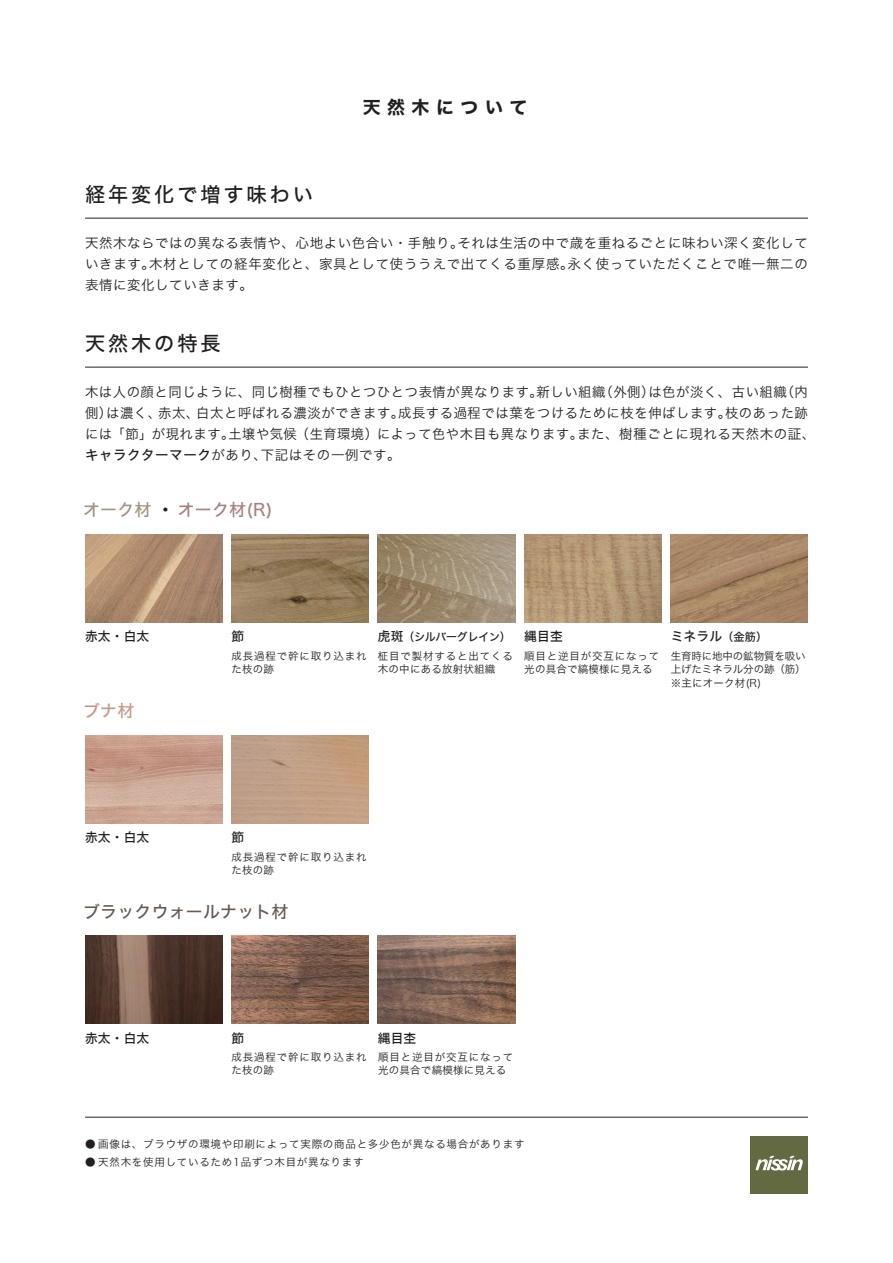
<style>
.page{position:relative;width:893px;height:1263px;background:#fff}
.page>*{position:absolute;margin:0;border:0;box-sizing:border-box;transform-origin:0 0}
.t1{font:20.25px "Hiragino Kaku W5 90 msp RKSJ H";letter-spacing:.14em;color:#231f20}
.t2{font:18px "Hiragino Kaku W7 90 msp RKSJ H";letter-spacing:.36em;color:#231f20}
.t3{font:16.8px "Hiragino Kaku W5 90 msp RKSJ H";letter-spacing:.02em;color:#a58180}
.t4{font:16.8px "Hiragino Kaku W5 90 msp RKSJ H";letter-spacing:.02em;color:#695b50}
.t5{font:16.8px "Hiragino Kaku W5 90 msp RKSJ H";color:#c79788}
.t6{font:13.5px/21px "Hiragino Kaku W3 90 msp RKSJ H";letter-spacing:.04em;color:#231f20;text-align:justify}
.t7{font:12.75px "Hiragino Kaku W5 90 msp RKSJ H";letter-spacing:.01em;color:#231f20}
.t8{font:11.25px "Hiragino Kaku W5 90 msp RKSJ H";letter-spacing:-.02em;color:#231f20}
.t9{font:10.5px/13.5px "Hiragino Kaku W3 90 msp RKSJ H";letter-spacing:.07em;color:#231f20}
.t10{font:10.5px/13.5px "Hiragino Kaku W3 90 msp RKSJ H";letter-spacing:.05em;color:#231f20}
.s1{font-family:"Hiragino Kaku W5 90 msp RKSJ H"}
.s2{color:#a3937f}
.s3{font-size:19.5px;color:#231f20}
.s4{font-size:12.75px}
.s5{font-size:11.25px}
</style>
<div class="page">
<img style="left:671px;top:534px;width:137px;height:88px">
<img style="left:85px;top:534px;width:137px;height:88px">
<img style="left:231px;top:534px;width:138px;height:88px">
<img style="left:232px;top:936px;width:137px;height:88px">
<img style="left:378px;top:534px;width:137px;height:88px">
<img style="left:524px;top:534px;width:137px;height:88px">
<img style="left:85px;top:936px;width:138px;height:88px">
<img style="left:85px;top:735px;width:138px;height:88px">
<img style="left:231px;top:735px;width:138px;height:88px">
<img style="left:378px;top:936px;width:137px;height:88px">
<hr style="left:85px;top:218px;width:723px;height:1px;background:#231f20">
<hr style="left:85px;top:367px;width:723px;height:1px;background:#231f20">
<div style="left:750px;top:1136px;width:58px;height:57px;background:#636940"></div>
<svg style="left:755px;top:1155px;width:48px;height:15px"></svg>
<hr style="left:85px;top:1117px;width:723px;height:1px;background:#231f20">
<h2 class="t2" style="left:363px;top:98px;width:166px">天然木について</h2>
<h1 class="t1" style="left:85px;top:184px;width:230px">経年変化で増す味わい</h1>
<p class="t6" style="left:85px;top:233px;width:724px">天然木ならではの異なる表情や、心地よい色合い・手触り。それは生活の中で歳を重ねるごとに味わい深く変化していきます。木材としての経年変化と、家具として使ううえで出てくる重厚感。永く使っていただくことで唯一無二の表情に変化していきます。</p>
<h1 class="t1" style="left:85px;top:333px;width:137px">天然木の特長</h1>
<p class="t6" style="left:85px;top:382px;width:732px;text-align:left">木は人の顔と同じように、同じ樹種でもひとつひとつ表情が異なります。新しい組織（外側）は色が淡く、古い組織（内側）は濃く、赤太、白太と呼ばれる濃淡ができます。成長する過程では葉をつけるために枝を伸ばします。枝のあった跡には「節」が現れます。土壌や気候（生育環境）によって色や木目も異なります。また、樹種ごとに現れる天然木の証、<span class="s1">キャラクターマーク</span>があり、下記はその一例です。</p>
<p class="t3" style="left:83px;top:501px;width:191px"><span class="s2">オーク材</span><span class="s3">・</span>オーク材(R)</p>
<p class="t7" style="left:85px;top:630px;width:66px">赤太・白太</p>
<p class="t7" style="left:231px;top:630px;width:14px">節</p>
<p class="t8" style="left:378px;top:631px;width:186px"><span class="s4">虎斑</span>（シルバーグレイン） <span class="s4">縄目杢</span></p>
<p class="t7" style="left:671px;top:630px;width:98px">ミネラル<span class="s5">（金筋）</span></p>
<p class="t5" style="left:83px;top:702px;width:53px">ブナ材</p>
<p class="t9" style="left:231px;top:649px;width:137px">成長過程で幹に取り込まれた枝の跡</p>
<p class="t9" style="left:378px;top:649px;width:137px">柾目で製材すると出てくる木の中にある放射状組織</p>
<p class="t10" style="left:524px;top:649px;width:137px">順目と逆目が交互になって光の具合で縞模様に見える</p>
<p class="t9" style="left:671px;top:649px;width:136px;text-align:justify">生育時に地中の鉱物質を吸い上げたミネラル分の跡（筋）※主にオーク材(R)</p>
<p class="t7" style="left:85px;top:831px;width:66px">赤太・白太</p>
<p class="t7" style="left:231px;top:831px;width:14px">節</p>
<p class="t9" style="left:231px;top:850px;width:137px">成長過程で幹に取り込まれた枝の跡</p>
<p class="t4" style="left:83px;top:903px;width:207px">ブラックウォールナット材</p>
<p class="t7" style="left:85px;top:1031px;width:66px">赤太・白太</p>
<p class="t7" style="left:231px;top:1031px;width:14px">節</p>
<p class="t7" style="left:378px;top:1031px;width:40px">縄目杢</p>
<p class="t9" style="left:231px;top:1051px;width:137px">成長過程で幹に取り込まれた枝の跡</p>
<p class="t10" style="left:378px;top:1051px;width:137px">順目と逆目が交互になって光の具合で縞模様に見える</p>
<p class="t9" style="left:85px;top:1138px;width:441px">● 画像は、ブラウザの環境や印刷によって実際の商品と多少色が異なる場合があります</p>
<p class="t9" style="left:85px;top:1156px;width:280px">● 天然木を使用しているため1品ずつ木目が異なります</p>
</div>
